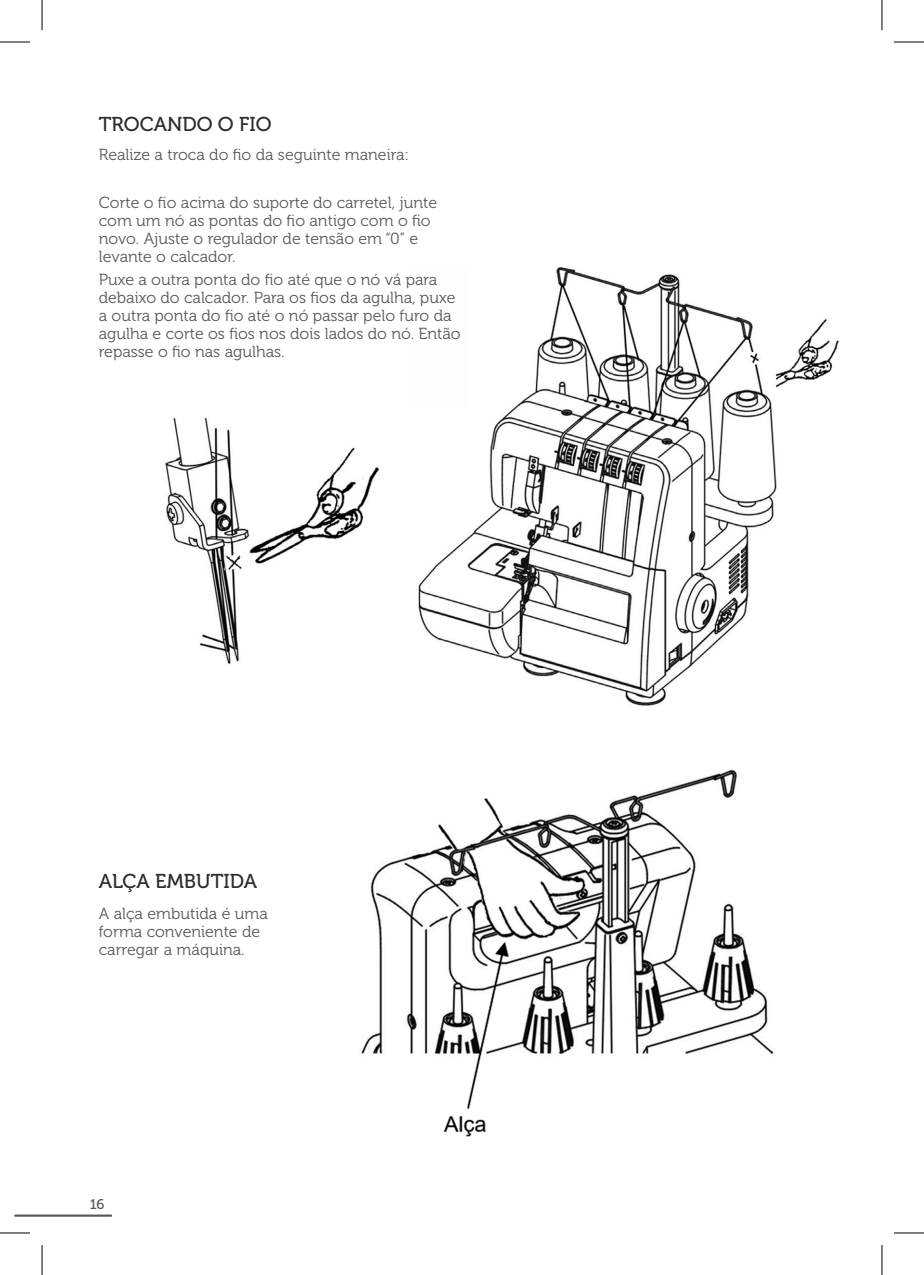
<style>
.page{position:relative;width:924px;height:1275px;background:#fff}
.page>*{position:absolute;margin:0;border:0;box-sizing:border-box;transform-origin:0 0}
.t1{font:20px "Museo 500";color:#2a2e30}
.t2{font:16px/18px "Museo 300";color:#57585a}
.t3{font:14px "Museo 500";color:#57585a}
</style>
<div class="page">
<hr style="left:14px;top:1214px;width:98px;height:2px;background:#57585a">
<img style="left:418px;top:267px;width:421px;height:439px">
<img style="left:165px;top:417px;width:214px;height:247px">
<img style="left:361px;top:769px;width:413px;height:368px">
<hr style="left:0;top:42px;width:30px;height:1px;background:#000">
<hr style="left:893px;top:42px;width:30px;height:1px;background:#000">
<hr style="left:0;top:1232px;width:30px;height:1px;background:#000">
<hr style="left:893px;top:1232px;width:30px;height:1px;background:#000">
<hr style="left:42px;top:0;width:1px;height:30px;background:#000">
<hr style="left:42px;top:1245px;width:1px;height:30px;background:#000">
<hr style="left:881px;top:0;width:1px;height:30px;background:#000">
<hr style="left:881px;top:1245px;width:1px;height:30px;background:#000">
<p class="t1" style="left:99px;top:113px;width:174px">TROCANDO O FIO</p>
<p class="t2" style="left:99px;top:146px;width:311px">Realize a troca do fio da seguinte maneira:</p>
<p class="t2" style="left:99px;top:193px;width:340px">Corte o fio acima do suporte do carretel, junte com um nó as pontas do fio antigo com o fio novo. Ajuste o regulador de tensão em “0” e levante o calcador.</p>
<p class="t2" style="left:99px;top:271px;width:363px">Puxe a outra ponta do fio até que o nó vá para debaixo do calcador. Para os fios da agulha, puxe a outra ponta do fio até o nó passar pelo furo da agulha e corte os fios nos dois lados do nó. Então repasse o fio nas agulhas.</p>
<p class="t1" style="left:99px;top:870px;width:160px">ALÇA EMBUTIDA</p>
<p class="t2" style="left:99px;top:904px;width:170px">A alça embutida é uma forma conveniente de carregar a máquina.</p>
<p class="t3" style="left:90px;top:1196px;width:16px">16</p>
</div>
